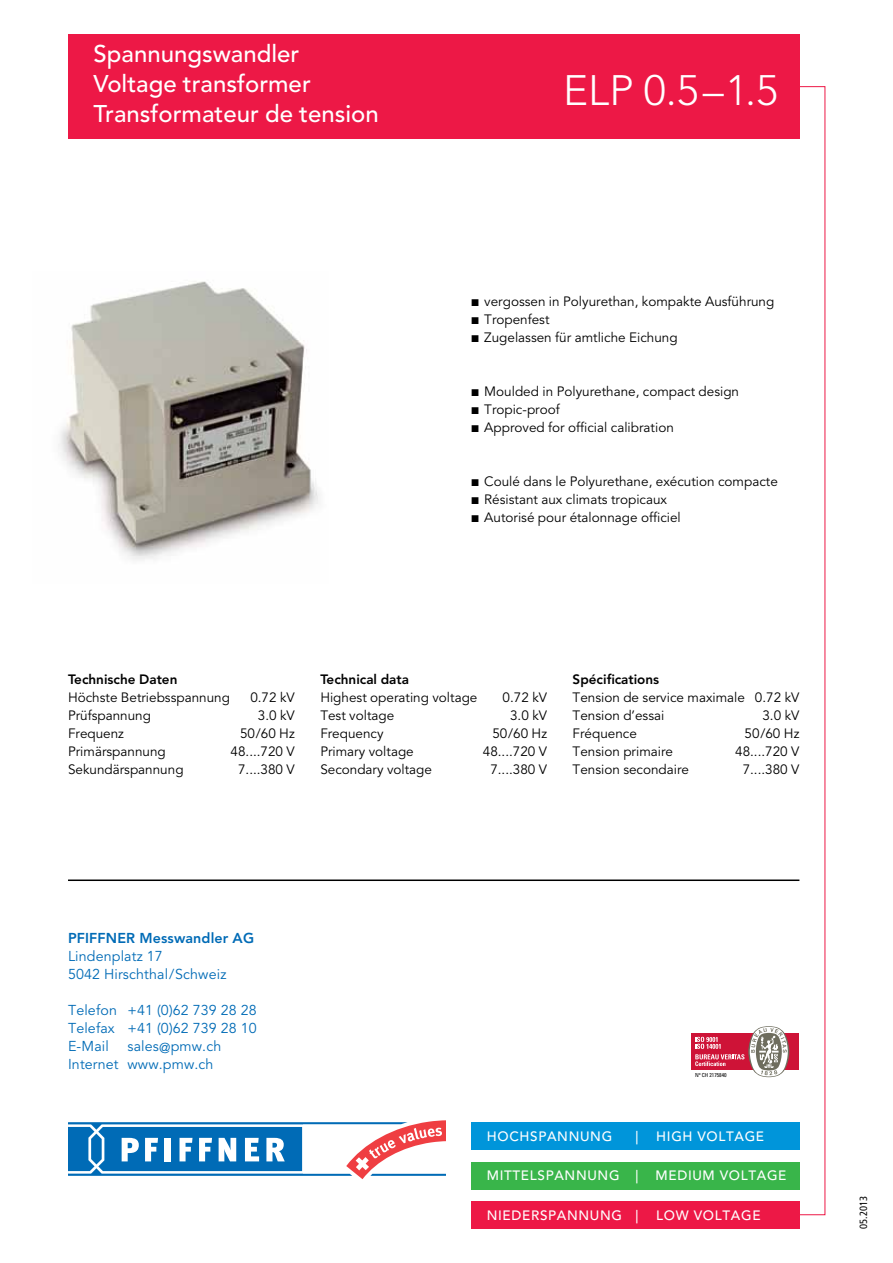
<style>
.page{position:relative;width:893px;height:1263px;background:#fff}
.page>*{position:absolute;margin:0;border:0;box-sizing:border-box;transform-origin:0 0}
.t1{font:300 42.15px "Avenir LT Std";color:#fff}
.t2{font:500 24px/30px "Avenir LT Std";color:#fff}
.t3{font:14.25px/18px "Avenir LT Std";letter-spacing:.01em;color:#006bb6}
.t4{font:800 14.25px "Avenir LT Std";letter-spacing:.01em;color:#006bb6}
.t5{font:13.5px/18px "Avenir LT Std";color:#000}
.t6{font:500 13.5px "Avenir LT Std";letter-spacing:.05em;color:#fff}
.t7{font:800 13.5px "Avenir LT Std";color:#000}
.t8{font:13.5px "Avenir LT Std";letter-spacing:.05em;color:#fff}
.t9{font:condensed 10.5px "Frutiger LT Std";color:#000}
.t10{font:condensed 5.55px "Univers";color:#000}
</style>
<div class="page">
<div style="left:68px;top:34px;width:731px;height:104px;background:#ed1846"></div>
<svg style="left:68px;top:1120px;width:378px;height:59px"></svg>
<div style="left:691px;top:1033px;width:108px;height:37px;background:#ce1337"></div>
<svg style="left:695px;top:1026px;width:94px;height:51px"></svg>
<div style="left:471px;top:1123px;width:328px;height:27px;background:#0095da"></div>
<div style="left:471px;top:1162px;width:328px;height:27px;background:#39b54a"></div>
<div style="left:471px;top:1201px;width:328px;height:28px;background:#ed1846"></div>
<hr style="left:68px;top:879px;width:731px;height:2px;background:#000">
<img style="left:58px;top:281px;width:262px;height:279px">
<h2 class="t2" style="left:94px;top:39px;width:287px">Spannungswandler<br>Voltage transformer<br>Transformateur de tension</h2>
<h1 class="t1" style="left:563px;top:66px;width:216px">ELP 0.5–1.5</h1>
<p class="t5" style="left:471px;top:293px;width:304px">■ vergossen in Polyurethan, kompakte Ausführung</p>
<p class="t5" style="left:471px;top:311px;width:79px">■ Tropenfest</p>
<p class="t5" style="left:471px;top:329px;width:208px">■ Zugelassen für amtliche Eichung</p>
<p class="t5" style="left:471px;top:383px;width:269px">■ Moulded in Polyurethane, compact design</p>
<p class="t5" style="left:471px;top:401px;width:90px">■ Tropic-proof</p>
<p class="t5" style="left:471px;top:419px;width:204px">■ Approved for official calibration</p>
<p class="t5" style="left:471px;top:473px;width:308px">■ Coulé dans le Polyurethane, exécution compacte</p>
<p class="t5" style="left:471px;top:491px;width:197px">■ Résistant aux climats tropicaux</p>
<p class="t5" style="left:471px;top:509px;width:211px">■ Autorisé pour étalonnage officiel</p>
<p class="t7" style="left:68px;top:671px;width:111px">Technische Daten</p>
<p class="t5" style="left:68px;top:689px;width:163px">Höchste Betriebsspannung</p>
<p class="t5" style="left:250px;top:689px;width:46px">0.72 kV</p>
<p class="t5" style="left:68px;top:707px;width:85px">Prüfspannung</p>
<p class="t5" style="left:258px;top:707px;width:38px">3.0 kV</p>
<p class="t5" style="left:68px;top:725px;width:58px">Frequenz</p>
<p class="t5" style="left:240px;top:725px;width:56px">50/60 Hz</p>
<p class="t5" style="left:68px;top:743px;width:99px">Primärspannung</p>
<p class="t5" style="left:231px;top:743px;width:66px">48....720 V</p>
<p class="t5" style="left:68px;top:761px;width:117px">Sekundärspannung</p>
<p class="t5" style="left:238px;top:761px;width:58px">7....380 V</p>
<p class="t7" style="left:320px;top:671px;width:90px">Technical data</p>
<p class="t5" style="left:320px;top:689px;width:159px">Highest operating voltage</p>
<p class="t5" style="left:503px;top:689px;width:46px">0.72 kV</p>
<p class="t5" style="left:320px;top:707px;width:75px">Test voltage</p>
<p class="t5" style="left:510px;top:707px;width:38px">3.0 kV</p>
<p class="t5" style="left:320px;top:725px;width:65px">Frequency</p>
<p class="t5" style="left:492px;top:725px;width:56px">50/60 Hz</p>
<p class="t5" style="left:320px;top:743px;width:95px">Primary voltage</p>
<p class="t5" style="left:483px;top:743px;width:66px">48....720 V</p>
<p class="t5" style="left:320px;top:761px;width:113px">Secondary voltage</p>
<p class="t5" style="left:490px;top:761px;width:58px">7....380 V</p>
<p class="t7" style="left:573px;top:671px;width:88px">Spécifications</p>
<p class="t5" style="left:573px;top:689px;width:228px">Tension de service maximale 0.72 kV<br>Tension d’essai</p>
<p class="t5" style="left:762px;top:707px;width:38px">3.0 kV</p>
<p class="t5" style="left:573px;top:725px;width:66px">Fréquence</p>
<p class="t5" style="left:745px;top:725px;width:56px">50/60 Hz</p>
<p class="t5" style="left:573px;top:743px;width:102px">Tension primaire</p>
<p class="t5" style="left:735px;top:743px;width:66px">48....720 V</p>
<p class="t5" style="left:573px;top:761px;width:118px">Tension secondaire</p>
<p class="t5" style="left:743px;top:761px;width:58px">7....380 V</p>
<p class="t4" style="left:68px;top:930px;width:188px">PFIFFNER Messwandler AG</p>
<p class="t3" style="left:68px;top:948px;width:160px">Lindenplatz 17<br>5042 Hirschthal/Schweiz</p>
<p class="t3" style="left:68px;top:1002px;width:190px;text-align:justify">Telefon +41 (0)62 739 28 28<br>Telefax +41 (0)62 739 28 10<br>E-Mail</p>
<p class="t3" style="left:68px;top:1038px;width:155px;text-indent:60px">sales@pmw.ch<br>Internet www.pmw.ch</p>
<p class="t10" style="left:695px;top:1072px;width:33px">N<sup>o</sup> CH 2175840</p>
<p class="t8" style="left:487px;top:1130px;width:125px">HOCHSPANNUNG</p>
<p class="t6" style="left:636px;top:1129px;width:4px">|</p>
<p class="t8" style="left:656px;top:1130px;width:108px">HIGH VOLTAGE</p>
<p class="t6" style="left:487px;top:1168px;width:153px">MITTELSPANNUNG |</p>
<p class="t6" style="left:655px;top:1168px;width:132px">MEDIUM VOLTAGE</p>
<p class="t6" style="left:487px;top:1207px;width:153px">NIEDERSPANNUNG |</p>
<p class="t6" style="left:656px;top:1207px;width:106px">LOW VOLTAGE</p>
<p class="t9" style="left:857px;top:1229px;width:34px;rotate:-90deg">05.2013</p>
</div>
